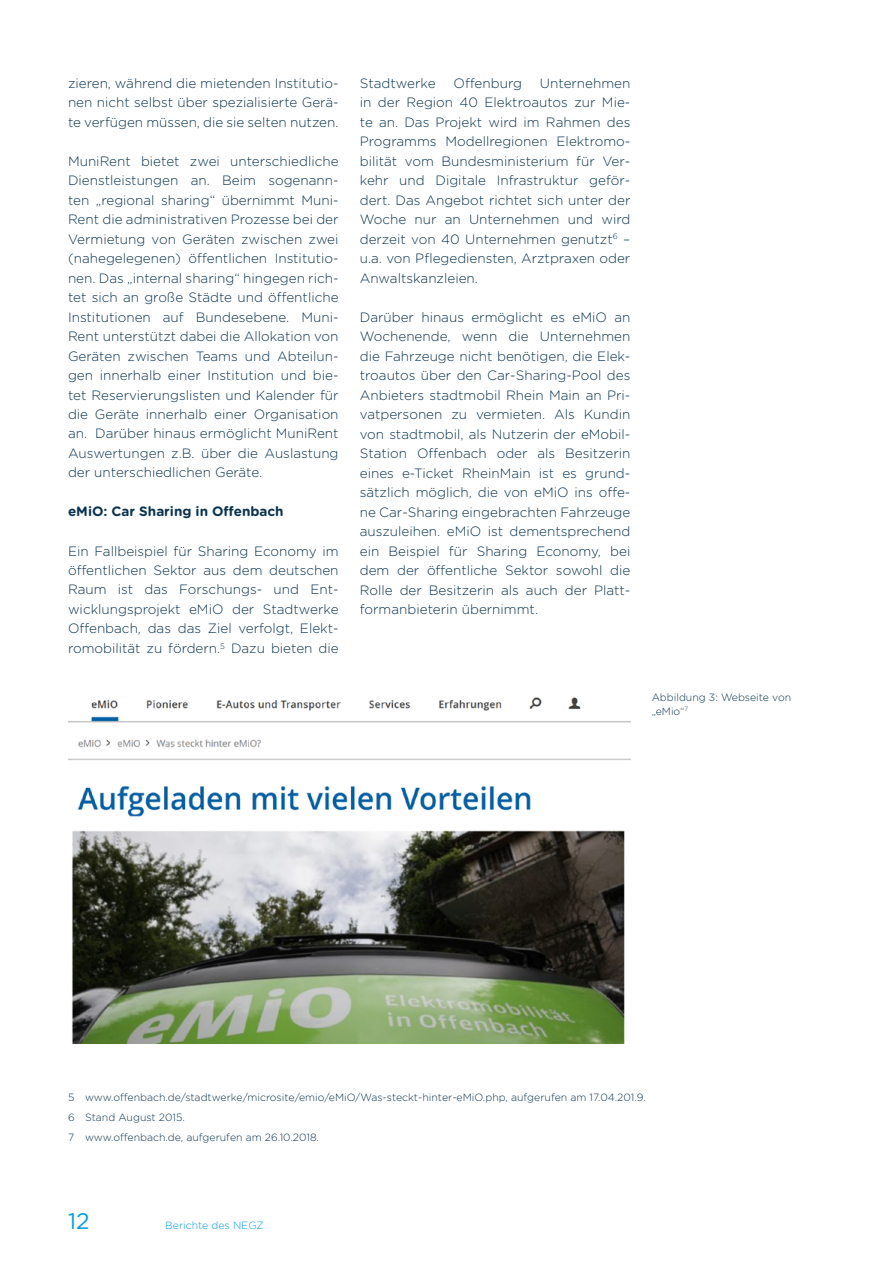
<style>
.page{position:relative;width:893px;height:1263px;background:#fff}
.page>*{position:absolute;margin:0;border:0;box-sizing:border-box;transform-origin:0 0}
.t1{font:22.5px "Gotham Rounded";color:#009ee3}
.t2{font:300 13.5px/19.5px "Gotham Rounded";color:#093351;text-align:justify}
.t3{font:700 13.5px "Gotham Rounded";color:#093351}
.t4{font:300 10.5px/20px "Gotham Rounded";color:#093351}
.t5{font:300 10.5px "Gotham Rounded";color:#009ee3}
</style>
<div class="page">
<img style="left:68px;top:697px;width:562px;height:346px">
<p class="t2" style="left:68px;top:72px;width:272px">zieren, während die mietenden Institutio&shy;nen nicht selbst über spezialisierte Gerä&shy;te verfügen müssen, die sie selten nutzen.</p>
<p class="t2" style="left:68px;top:150px;width:272px">MuniRent bietet zwei unterschiedliche Dienstleistungen an. Beim sogenann&shy;ten „regional sharing“ übernimmt Muni-Rent die administrativen Prozesse bei der Vermietung von Geräten zwischen zwei (nahegelegenen) öffentlichen Institutio&shy;nen. Das „internal sharing“ hingegen rich&shy;tet sich an große Städte und öffentliche Institutionen auf Bundesebene. Muni-Rent unterstützt dabei die Allokation von Geräten zwischen Teams und Abteilun&shy;gen innerhalb einer Institution und bie&shy;tet Reservierungslisten und Kalender für die Geräte innerhalb einer Organisation an. Darüber hinaus ermöglicht MuniRent Auswertungen z.B. über die Auslastung der unterschiedlichen Geräte.</p>
<p class="t3" style="left:68px;top:502px;width:217px">eMiO: Car Sharing in Offenbach</p>
<p class="t2" style="left:68px;top:540px;width:272px">Ein Fallbeispiel für Sharing Economy im öffentlichen Sektor aus dem deutschen Raum ist das Forschungs- und Ent&shy;wicklungsprojekt eMiO der Stadtwerke Offenbach, das das Ziel verfolgt, Elekt&shy;romobilität zu fördern.<sup>5</sup> Dazu bieten die</p>
<p class="t2" style="left:360px;top:72px;width:272px;text-indent:180px">Unternehmen in der Region 40 Elektroautos zur Mie&shy;te an. Das Projekt wird im Rahmen des Programms Modellregionen Elektromo&shy;bilität vom Bundesministerium für Ver&shy;kehr und Digitale Infrastruktur geför&shy;dert. Das Angebot richtet sich unter der Woche nur an Unternehmen und wird derzeit von 40 Unternehmen genutzt<sup>6</sup> – u.a. von Pflegediensten, Arztpraxen oder Anwaltskanzleien.</p>
<p class="t2" style="left:360px;top:306px;width:272px">Darüber hinaus ermöglicht es eMiO an Wochenende, wenn die Unternehmen die Fahrzeuge nicht benötigen, die Elek&shy;troautos über den Car-Sharing-Pool des Anbieters stadtmobil Rhein Main an Pri&shy;vatpersonen zu vermieten. Als Kundin von stadtmobil, als Nutzerin der eMobil-Station Offenbach oder als Besitzerin eines e-Ticket RheinMain ist es grund&shy;sätzlich möglich, die von eMiO ins offe&shy;ne Car-Sharing eingebrachten Fahrzeuge auszuleihen. eMiO ist dementsprechend ein Beispiel für Sharing Economy, bei dem der öffentliche Sektor sowohl die Rolle der Besitzerin als auch der Platt&shy;formanbieterin übernimmt.</p>
<p class="t2" style="left:360px;top:72px;width:77px">Stadtwerke</p>
<p class="t2" style="left:453px;top:72px;width:70px">Offenburg</p>
<p class="t4" style="left:652px;top:689px;width:141px;line-height:14.2px">Abbildung 3: Webseite von „eMio“<sup>7</sup></p>
<p class="t4" style="left:68px;top:1086px;width:579px">5 www.offenbach.de/stadtwerke/microsite/emio/eMiO/Was-steckt-hinter-eMiO.php, aufgerufen am 17.04.201.9.<br>6 Stand August 2015.<br>7 www.offenbach.de, aufgerufen am 26.10.2018.</p>
<h1 class="t1" style="left:68px;top:1205px;width:23px">12</h1>
<p class="t5" style="left:165px;top:1218px;width:100px">Berichte des NEGZ</p>
</div>
